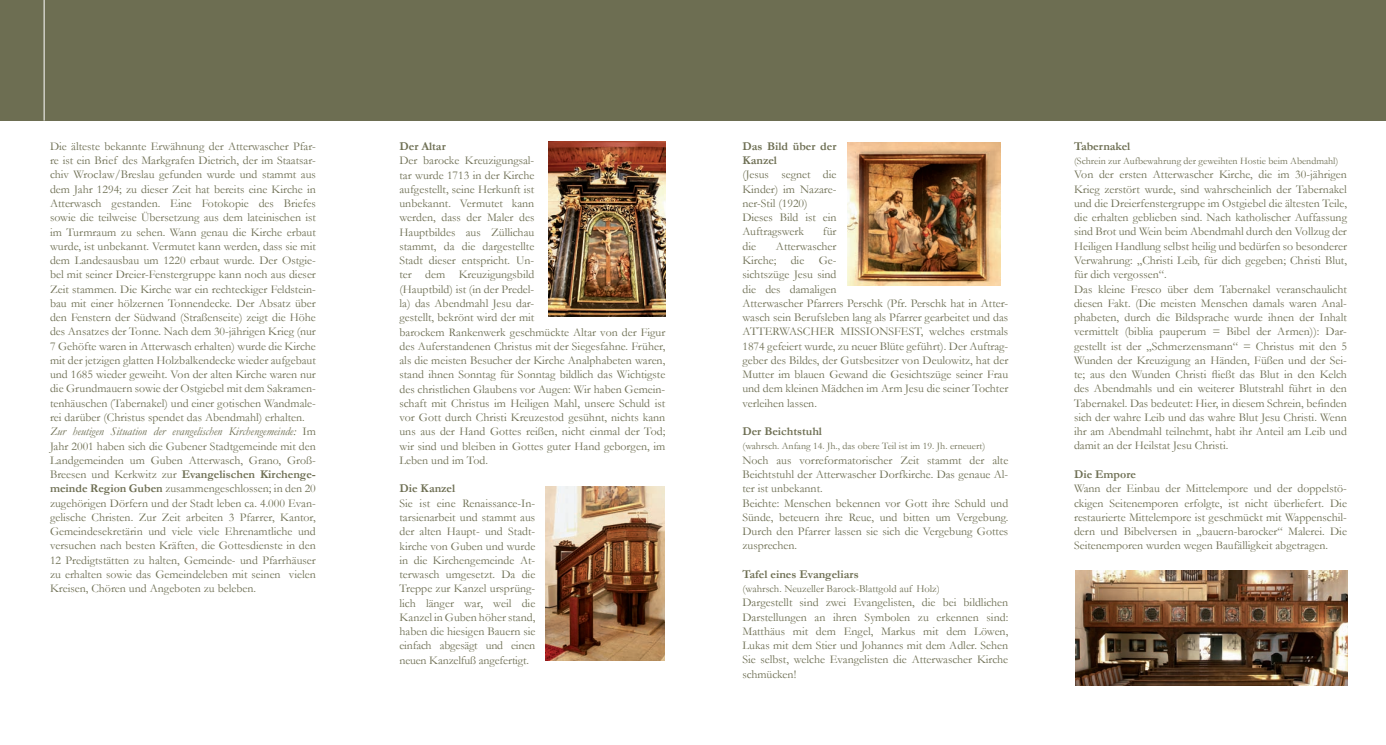
<style>
.page{position:relative;width:1386px;height:745px;background:#fff}
.page>*{position:absolute;margin:0;border:0;box-sizing:border-box;transform-origin:0 0}
.t1{font:11.88px/14.2px "Garamond";color:#6d6e52}
.t2{font:700 11.88px/14.2px "Garamond";color:#6d6e52}
.t3{font:10.62px "Garamond";color:#6d6e52}
.t4{font:10px "Garamond";color:#6d6e52}
.s1{font-style:italic}
.s2{font-weight:700}
.s3{color:#e17e64}
</style>
<div class="page">
<div style="left:0;top:0;width:1385px;height:120px;background:#6d6e52"></div>
<hr style="left:44px;top:0;width:1px;height:120px;background:#fff">
<img style="left:548px;top:141px;width:117px;height:175px">
<img style="left:546px;top:486px;width:118px;height:174px">
<img style="left:847px;top:143px;width:153px;height:142px">
<img style="left:1075px;top:570px;width:271px;height:114px">
<p class="t1" style="left:50px;top:139px;width:267px">Die älteste bekannte Erwähnung der Atterwascher Pfar&shy;re ist ein Brief des Markgrafen Dietrich, der im Staatsar&shy;chiv Wrocław/Breslau gefunden wurde und stammt aus dem Jahr 1294; zu dieser Zeit hat bereits eine Kirche in Atterwasch gestanden. Eine Fotokopie des Briefes sowie die teilweise Übersetzung aus dem lateinischen ist im Turmraum zu sehen. Wann genau die Kirche erbaut wurde, ist unbekannt. Vermutet kann werden, dass sie mit dem Landesausbau um 1220 erbaut wurde. Der Ostgie&shy;bel mit seiner Dreier-Fenstergruppe kann noch aus dieser Zeit stammen. Die Kirche war ein rechteckiger Feldstein&shy;bau mit einer hölzernen Tonnendecke. Der Absatz über den Fenstern der Südwand (Straßenseite) zeigt die Höhe des Ansatzes der Tonne. Nach dem 30-jährigen Krieg (nur 7 Gehöfte waren in Atterwasch erhalten) wurde die Kirche mit der jetzigen glatten Holzbalkendecke wieder aufgebaut und 1685 wieder geweiht. Von der alten Kirche waren nur die Grundmauern sowie der Ostgiebel mit dem Sakramen&shy;tenhäuschen (Tabernakel) und einer gotischen Wandmale&shy;rei darüber (Christus spendet das Abendmahl) erhalten.<br><span class="s1">Zur heutigen Situation der evangelischen Kirchengemeinde:</span> Im Jahr 2001 haben sich die Gubener Stadtgemeinde mit den Landgemeinden um Guben Atterwasch, Grano, Groß-Breesen und Kerkwitz zur <span class="s2">Evangelischen Kirchenge&shy;meinde Region Guben</span> zusammengeschlossen; in den 20 zugehörigen Dörfern und der Stadt leben ca. 4.000 Evan&shy;gelische Christen. Zur Zeit arbeiten 3 Pfarrer, Kantor, Gemeindesekretärin und viele viele Ehrenamtliche und versuchen nach besten Kräften<span class="s3">,</span> die Gottesdienste in den 12 Predigtstätten zu halten, Gemeinde- und Pfarrhäuser zu erhalten sowie das Gemeindeleben mit seinen vielen Kreisen, Chören und Angeboten zu beleben.</p>
<p class="t2" style="left:399px;top:139px;width:48px">Der Altar</p>
<p class="t1" style="left:399px;top:153px;width:267px">Der barocke Kreuzigungsal-<br>tar wurde 1713 in der Kirche<br>aufgestellt, seine Herkunft ist<br>unbekannt. Vermutet kann<br>werden, dass der Maler des<br>Hauptbildes aus Züllichau<br>stammt, da die dargestellte<br>Stadt dieser entspricht. Un-<br>ter dem Kreuzigungsbild<br>(Hauptbild) ist (in der Predel-<br>la) das Abendmahl Jesu dar-<br>gestellt, bekrönt wird der mit<br>barockem Rankenwerk geschmückte Altar von der Figur des Auferstandenen Christus mit der Siegesfahne. Früher, als die meisten Besucher der Kirche Analphabeten waren, stand ihnen Sonntag für Sonntag bildlich das Wichtigste des christlichen Glaubens vor Augen: Wir haben Gemein&shy;schaft mit Christus im Heiligen Mahl, unsere Schuld ist vor Gott durch Christi Kreuzestod gesühnt, nichts kann uns aus der Hand Gottes reißen, nicht einmal der Tod; wir sind und bleiben in Gottes guter Hand geborgen, im Leben und im Tod.</p>
<p class="t2" style="left:399px;top:481px;width:57px">Die Kanzel</p>
<p class="t1" style="left:399px;top:495px;width:137px;text-align:justify">Sie ist eine Renaissance-In&shy;tarsienarbeit und stammt aus der alten Haupt- und Stadt&shy;kirche von Guben und wurde in die Kirchengemeinde At&shy;terwasch umgesetzt. Da die Treppe zur Kanzel ursprüng&shy;lich länger war, weil die Kanzel in Guben höher stand, haben die hiesigen Bauern sie einfach abgesägt und einen neuen Kanzelfuß angefertigt.</p>
<p class="t2" style="left:742px;top:139px;width:96px">Das Bild über der<br>Kanzel</p>
<p class="t1" style="left:742px;top:167px;width:96px">(Jesus segnet die<br>Kinder) im Nazare&shy;ner-Stil (1920)<br>Dieses Bild ist ein<br>Auftragswerk</p>
<p class="t1" style="left:823px;top:224px;width:15px">für</p>
<p class="t1" style="left:742px;top:238px;width:15px">die</p>
<p class="t1" style="left:742px;top:238px;width:267px;text-indent:34px">Atterwascher<br>Kirche; die Ge-<br>sichtszüge Jesu sind<br>die des damaligen<br>Atterwascher Pfarrers Perschk (Pfr. Perschk hat in Atter&shy;wasch sein Berufsleben lang als Pfarrer gearbeitet und das ATTERWASCHER MISSIONSFEST, welches erstmals 1874 gefeiert wurde, zu neuer Blüte geführt). Der Auftrag&shy;geber des Bildes, der Gutsbesitzer von Deulowitz, hat der Mutter im blauen Gewand die Gesichtszüge seiner Frau und dem kleinen Mädchen im Arm Jesu die seiner Tochter verleihen lassen.</p>
<p class="t2" style="left:742px;top:424px;width:81px">Der Beichtstuhl</p>
<p class="t4" style="left:742px;top:439px;width:244px">(wahrsch. Anfang 14. Jh., das obere Teil ist im 19. Jh. erneuert)</p>
<p class="t1" style="left:742px;top:452px;width:267px">Noch aus vorreformatorischer Zeit stammt der alte Beichtstuhl der Atterwascher Dorfkirche. Das genaue Al&shy;ter ist unbekannt.<br>Beichte: Menschen bekennen vor Gott ihre Schuld und Sünde, beteuern ihre Reue, und bitten um Vergebung.<br>Durch den Pfarrer lassen sie sich die Vergebung Gottes zusprechen.</p>
<p class="t2" style="left:742px;top:566px;width:118px">Tafel eines Evangeliars</p>
<p class="t3" style="left:742px;top:581px;width:199px">(wahrsch. Neuzeller Barock-Blattgold auf Holz)</p>
<p class="t1" style="left:742px;top:595px;width:267px;text-align:justify">Dargestellt sind zwei Evangelisten, die bei bildlichen Darstellungen an ihren Symbolen zu erkennen sind:<br>Matthäus mit dem Engel, Markus mit dem Löwen, Lukas mit dem Stier und Johannes mit dem Adler. Sehen Sie selbst, welche Evangelisten die Atterwascher Kirche schmücken!</p>
<p class="t2" style="left:1074px;top:139px;width:58px">Tabernakel</p>
<p class="t4" style="left:1074px;top:154px;width:266px">(Schrein zur Aufbewahrung der geweihten Hostie beim Abendmahl)</p>
<p class="t1" style="left:1074px;top:167px;width:274px">Von der ersten Atterwascher Kirche, die im 30-jährigen Krieg zerstört wurde, sind wahrscheinlich der Tabernakel und die Dreierfenstergruppe im Ostgiebel die ältesten Teile, die erhalten geblieben sind. Nach katholischer Auffassung sind Brot und Wein beim Abendmahl durch den Vollzug der Heiligen Handlung selbst heilig und bedürfen so besonderer Verwahrung: „Christi Leib, für dich gegeben; Christi Blut, für dich vergossen“.<br>Das kleine Fresco über dem Tabernakel veranschaulicht diesen Fakt. (Die meisten Menschen damals waren Anal&shy;phabeten, durch die Bildsprache wurde ihnen der Inhalt vermittelt (biblia pauperum = Bibel der Armen)): Dar&shy;gestellt ist der „Schmerzensmann“ = Christus mit den 5<br>Wunden der Kreuzigung an Händen, Füßen und der Sei&shy;te; aus den Wunden Christi fließt das Blut in den Kelch des Abendmahls und ein weiterer Blutstrahl führt in den Tabernakel. Das bedeutet: Hier, in diesem Schrein, befinden sich der wahre Leib und das wahre Blut Jesu Christi. Wenn ihr am Abendmahl teilnehmt, habt ihr Anteil am Leib und damit an der Heilstat Jesu Christi.</p>
<p class="t2" style="left:1074px;top:467px;width:64px">Die Empore</p>
<p class="t1" style="left:1074px;top:480px;width:274px;text-align:justify">Wann der Einbau der Mittelempore und der doppelstö&shy;ckigen Seitenemporen erfolgte, ist nicht überliefert. Die restaurierte Mittelempore ist geschmückt mit Wappenschil&shy;dern und Bibelversen in „bauern-barocker“ Malerei. Die Seitenemporen wurden wegen Baufälligkeit abgetragen.</p>
</div>
